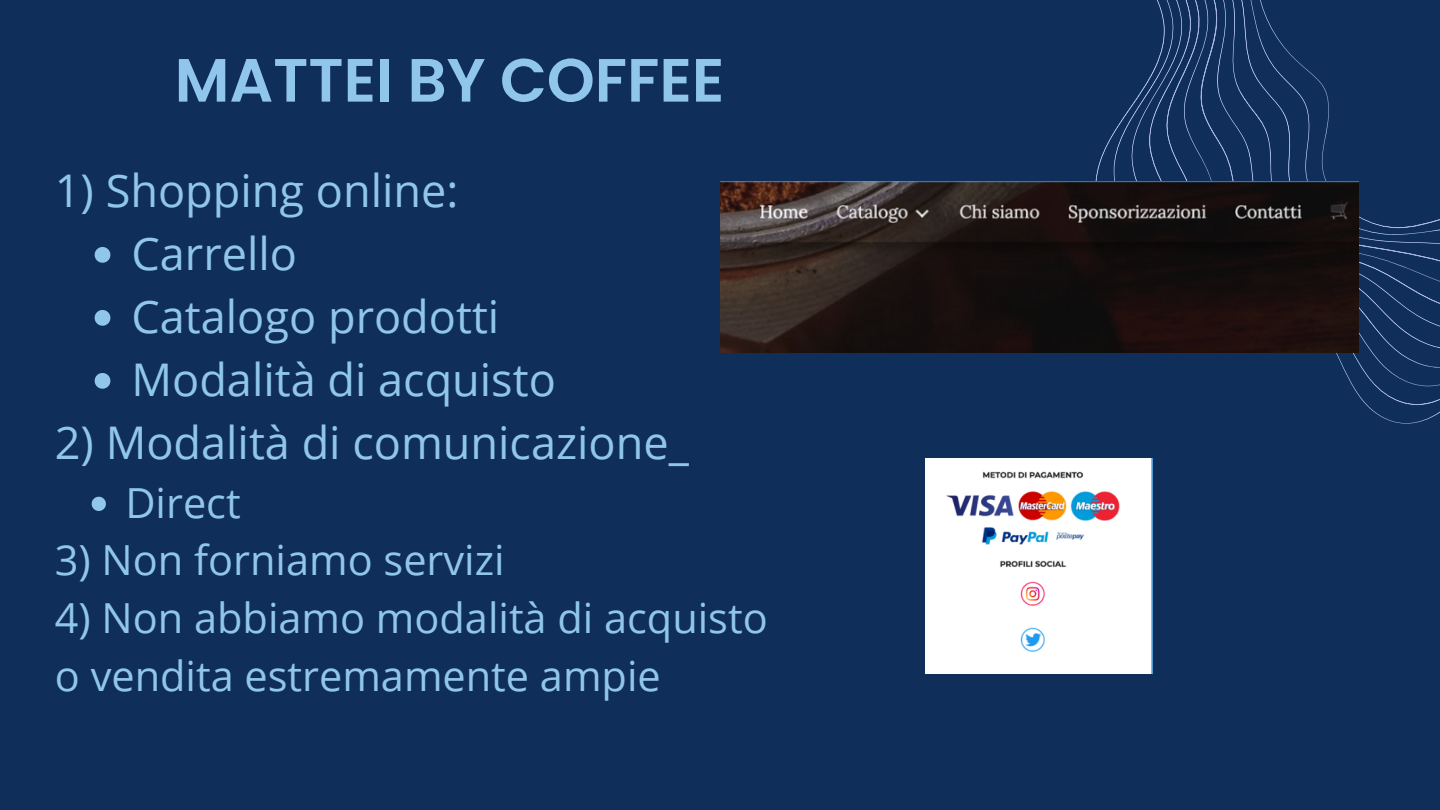
<style>
.page{position:relative;width:1440px;height:810px;background:#0f2e59}
.page>*{position:absolute;margin:0;border:0;box-sizing:border-box;transform-origin:0 0}
.t1{font:600 61px "Poppins";color:#91c6ec}
.t2{font:45.1px "Open Sans";color:#91c6ec}
.t3{font:41.5px/57.8px "Open Sans";color:#91c6ec}
</style>
<div class="page">
<svg style="left:1094px;top:0;width:346px;height:424px"></svg>
<img style="left:720px;top:182px;width:639px;height:171px">
<img style="left:926px;top:459px;width:227px;height:214px">
<svg style="left:95px;top:247px;width:15px;height:16px"></svg>
<svg style="left:95px;top:310px;width:15px;height:16px"></svg>
<svg style="left:95px;top:373px;width:15px;height:16px"></svg>
<svg style="left:92px;top:497px;width:14px;height:14px"></svg>
<p class="t1" style="left:175px;top:38px;width:551px">MATTEI BY COFFEE</p>
<p class="t2" style="left:55px;top:159px;width:405px">1) Shopping online:</p>
<p class="t2" style="left:132px;top:222px;width:167px">Carrello</p>
<p class="t2" style="left:132px;top:285px;width:369px">Catalogo prodotti</p>
<p class="t2" style="left:132px;top:348px;width:426px">Modalità di acquisto</p>
<p class="t2" style="left:55px;top:411px;width:635px">2) Modalità di comunicazione_</p>
<p class="t3" style="left:125px;top:473px;width:117px">Direct</p>
<p class="t3" style="left:55px;top:530px;width:451px">3) Non forniamo servizi</p>
<p class="t3" style="left:55px;top:588px;width:714px">4) Non abbiamo modalità di acquisto o vendita estremamente ampie</p>
</div>
